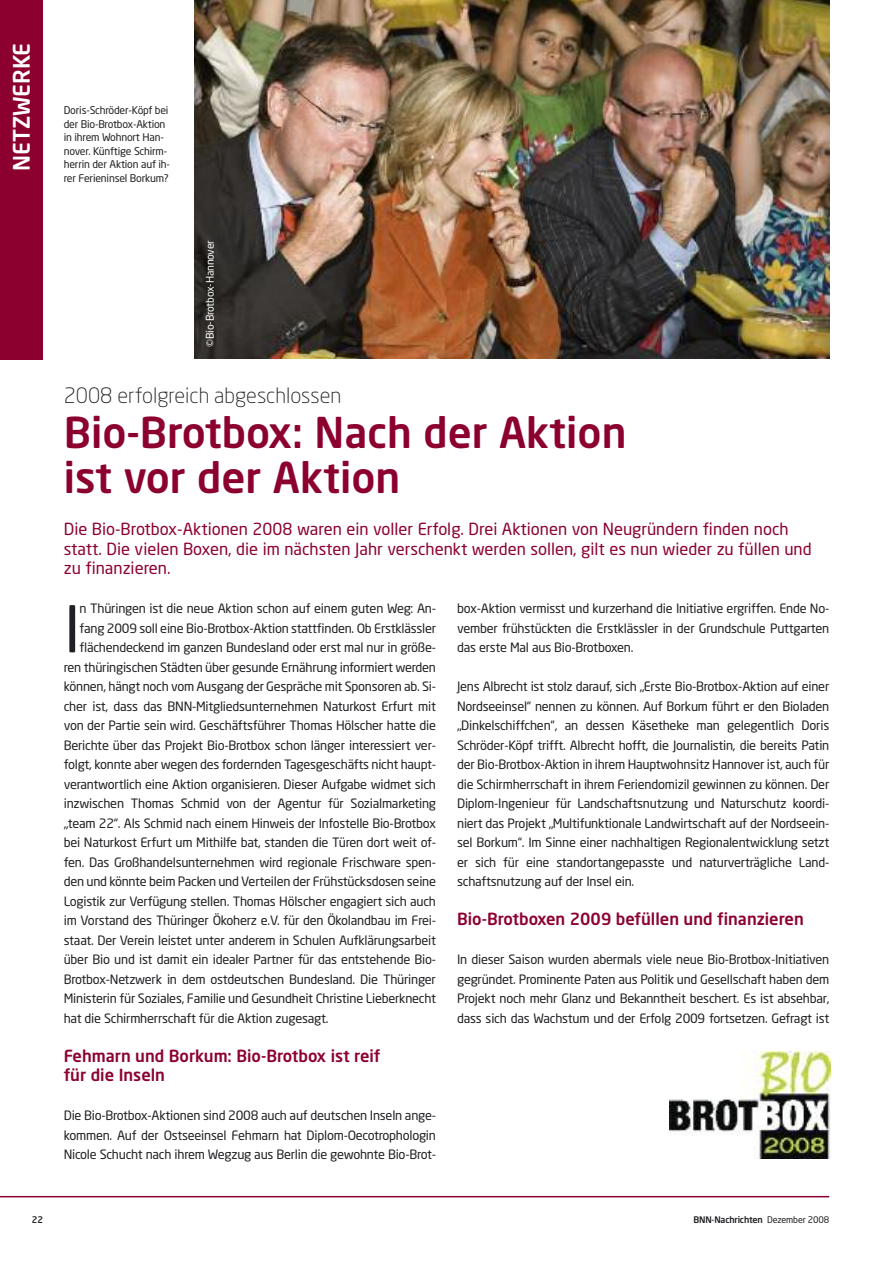
<style>
.page{position:relative;width:893px;height:1263px;background:#fff}
.page>*{position:absolute;margin:0;border:0;box-sizing:border-box;transform-origin:0 0}
.t1{font:63.6px "Neo Sans";color:#212125}
.t2{font:500 42px/45px "Neo Sans";color:#8c0030}
.t3{font:500 22.5px "Neo Sans";color:#fff}
.t4{font:300 21px "Neo Sans";color:#212125}
.t5{font:16.5px/19.5px "Neo Sans";color:#8c0030}
.t6{font:500 16.5px/19.5px "Neo Sans";color:#8c0030}
.t7{font:12.75px/19.5px "Neo Sans";letter-spacing:-.02em;color:#212125;text-align:justify}
.t8{font:10.5px/13.5px "Neo Sans";letter-spacing:-.02em;color:#212125}
.t9{font:10.5px "Neo Sans";letter-spacing:-.02em;color:#fff}
.t10{font:500 9px "Neo Sans";letter-spacing:-.02em;color:#212125}
.s1{font-weight:400}
</style>
<div class="page">
<img style="left:669px;top:1052px;width:161px;height:107px">
<div style="left:0;top:0;width:43px;height:360px;background:#8c0030"></div>
<hr style="left:0;top:1196px;width:829px;height:1px;background:#8c0030">
<img style="left:195px;top:0;width:634px;height:359px">
<h3 class="t3" style="left:13px;top:171px;width:130px;rotate:-90deg">NETZWERKE</h3>
<p class="t8" style="left:64px;top:105px;width:108px">Doris-Schröder-Köpf bei der Bio-Brotbox-Aktion in ihrem Wohnort Han&shy;nover. Künftige Schirm&shy;herrin der Aktion auf ih&shy;rer Ferieninsel Borkum?</p>
<p class="t9" style="left:206px;top:347px;width:108px;rotate:-90deg">©Bio-Brotbox-Hannover</p>
<h3 class="t4" style="left:64px;top:387px;width:279px">2008 erfolgreich abgeschlossen</h3>
<h2 class="t2" style="left:64px;top:413px;width:564px">Bio-Brotbox: Nach der Aktion ist vor der Aktion</h2>
<p class="t5" style="left:64px;top:521px;width:749px">Die Bio-Brotbox-Aktionen 2008 waren ein voller Erfolg. Drei Aktionen von Neugründern finden noch statt. Die vielen Boxen, die im nächsten Jahr verschenkt werden sollen, gilt es nun wieder zu füllen und zu finanzieren.</p>
<p class="t7" style="left:457px;top:600px;width:374px">box-Aktion vermisst und kurzerhand die Initiative ergriffen. Ende No&shy;vember frühstückten die Erstklässler in der Grundschule Puttgarten das erste Mal aus Bio-Brotboxen.</p>
<p class="t7" style="left:457px;top:678px;width:374px">Jens Albrecht ist stolz darauf, sich „Erste Bio-Brotbox-Aktion auf einer Nordseeinsel“ nennen zu können. Auf Borkum führt er den Bioladen „Dinkelschiffchen“, an dessen Käsetheke man gelegentlich Doris Schröder-Köpf trifft. Albrecht hofft, die Journalistin, die bereits Patin der Bio-Brotbox-Aktion in ihrem Hauptwohnsitz Hannover ist, auch für die Schirmherrschaft in ihrem Feriendomizil gewinnen zu können. Der Diplom-Ingenieur für Landschaftsnutzung und Naturschutz koordi&shy;niert das Projekt „Multifunktionale Landwirtschaft auf der Nordseein&shy;sel Borkum“. Im Sinne einer nachhaltigen Regionalentwicklung setzt er sich für eine standortangepasste und naturverträgliche Land&shy;schaftsnutzung auf der Insel ein.</p>
<p class="t6" style="left:457px;top:911px;width:348px">Bio-Brotboxen 2009 befüllen und finanzieren</p>
<p class="t7" style="left:457px;top:951px;width:374px">In dieser Saison wurden abermals viele neue Bio-Brotbox-Initiativen gegründet. Prominente Paten aus Politik und Gesellschaft haben dem Projekt noch mehr Glanz und Bekanntheit beschert. Es ist absehbar, dass sich das Wachstum und der Erfolg 2009 fortsetzen. Gefragt ist</p>
<h1 class="t1" style="left:64px;top:605px;width:18px">I</h1>
<p class="t7" style="left:80px;top:600px;width:358px">n Thüringen ist die neue Aktion schon auf einem guten Weg: An-</p>
<p class="t7" style="left:80px;top:620px;width:358px">fang 2009 soll eine Bio-Brotbox-Aktion stattfinden. Ob Erstklässler</p>
<p class="t7" style="left:80px;top:639px;width:358px">flächendeckend im ganzen Bundesland oder erst mal nur in größe-</p>
<p class="t7" style="left:64px;top:659px;width:374px">ren thüringischen Städten über gesunde Ernährung informiert werden</p>
<p class="t7" style="left:64px;top:678px;width:374px">können, hängt noch vom Ausgang der Gespräche mit Sponsoren ab. Si-</p>
<p class="t7" style="left:64px;top:698px;width:374px">cher ist, dass das BNN-Mitgliedsunternehmen Naturkost Erfurt mit</p>
<p class="t7" style="left:64px;top:717px;width:374px">von der Partie sein wird. Geschäftsführer Thomas Hölscher hatte die</p>
<p class="t7" style="left:64px;top:737px;width:374px">Berichte über das Projekt Bio-Brotbox schon länger interessiert ver-</p>
<p class="t7" style="left:64px;top:756px;width:374px">folgt, konnte aber wegen des fordernden Tagesgeschäfts nicht haupt-</p>
<p class="t7" style="left:64px;top:776px;width:374px">verantwortlich eine Aktion organisieren. Dieser Aufgabe widmet sich</p>
<p class="t7" style="left:64px;top:795px;width:374px">inzwischen Thomas Schmid von der Agentur für Sozialmarketing</p>
<p class="t7" style="left:64px;top:815px;width:374px">„team 22“. Als Schmid nach einem Hinweis der Infostelle Bio-Brotbox</p>
<p class="t7" style="left:64px;top:834px;width:374px">bei Naturkost Erfurt um Mithilfe bat, standen die Türen dort weit of-</p>
<p class="t7" style="left:64px;top:853px;width:374px">fen. Das Großhandelsunternehmen wird regionale Frischware spen-</p>
<p class="t7" style="left:64px;top:873px;width:374px">den und könnte beim Packen und Verteilen der Frühstücksdosen seine</p>
<p class="t7" style="left:64px;top:892px;width:374px">Logistik zur Verfügung stellen. Thomas Hölscher engagiert sich auch</p>
<p class="t7" style="left:64px;top:912px;width:374px">im Vorstand des Thüringer Ökoherz e.V. für den Ökolandbau im Frei-</p>
<p class="t7" style="left:64px;top:931px;width:374px">staat. Der Verein leistet unter anderem in Schulen Aufklärungsarbeit</p>
<p class="t7" style="left:64px;top:951px;width:374px">über Bio und ist damit ein idealer Partner für das entstehende Bio-</p>
<p class="t7" style="left:64px;top:970px;width:374px">Brotbox-Netzwerk in dem ostdeutschen Bundesland. Die Thüringer</p>
<p class="t7" style="left:64px;top:990px;width:374px">Ministerin für Soziales, Familie und Gesundheit Christine Lieberknecht</p>
<p class="t7" style="left:64px;top:1009px;width:266px">hat die Schirmherrschaft für die Aktion zugesagt.</p>
<p class="t6" style="left:64px;top:1047px;width:318px">Fehmarn und Borkum: Bio-Brotbox ist reif für die Inseln</p>
<p class="t7" style="left:64px;top:1107px;width:374px">Die Bio-Brotbox-Aktionen sind 2008 auch auf deutschen Inseln ange&shy;kommen. Auf der Ostseeinsel Fehmarn hat Diplom-Oecotrophologin Nicole Schucht nach ihrem Wegzug aus Berlin die gewohnte Bio-Brot-</p>
<p class="t10" style="left:32px;top:1216px;width:13px">22</p>
<p class="t10" style="left:693px;top:1216px;width:137px">BNN-Nachrichten <span class="s1">Dezember 2008</span></p>
</div>
